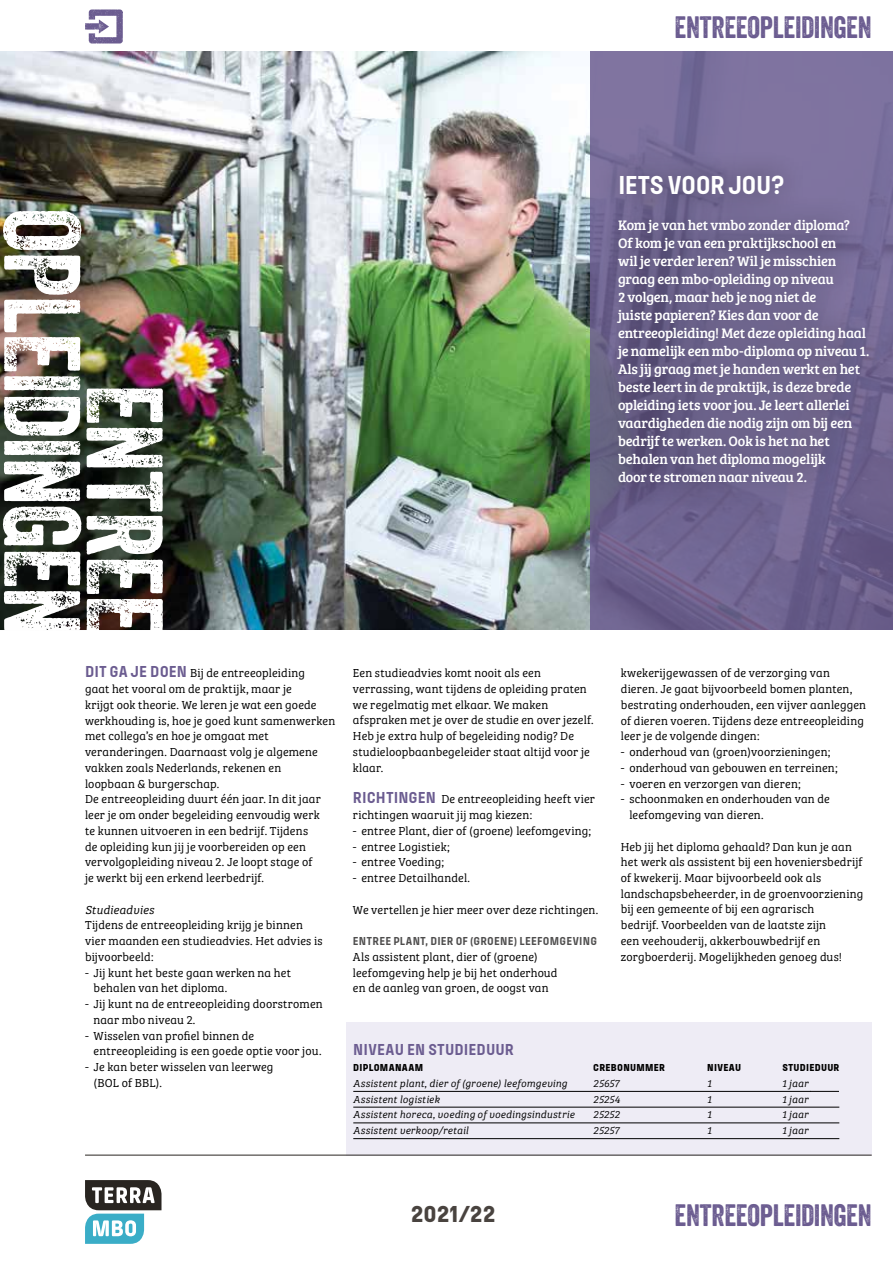
<style>
.page{position:relative;width:893px;height:1263px;background:#fff}
.page>*{position:absolute;margin:0;border:0;box-sizing:border-box;transform-origin:0 0}
.t1{font:105px/82.5px "Veneer Two";letter-spacing:-.02em;color:#fff;text-align:right}
.t2{font:30px "Veneer Two";letter-spacing:-.01em;color:#6b5c90}
.t3{font:700 27px "Pilcrow";letter-spacing:-.02em;color:#fff}
.t4{font:800 24px "Pilcrow";letter-spacing:.005em;color:#49433f}
.t5{font:700 16.5px "Pilcrow";letter-spacing:.005em;color:#6b5c90}
.t6{font:14.25px/18px "Bree Serif";letter-spacing:-.02em;color:#fff}
.t7{font:300 12px/15.8px "Bree Serif";letter-spacing:.015em;color:#000}
.t8{font:700 12px "Pilcrow";letter-spacing:.025em;color:#4e4d4d}
.t9{font:italic 300 12px "Bree Serif";letter-spacing:.01em;color:#000}
.t10{font:italic 300 10.5px "Bree Serif";letter-spacing:.015em;color:#000}
.t11{font:800 10.5px "Pilcrow";letter-spacing:.03em;color:#000}
.s1{font-family:"Pilcrow";font-weight:700;font-size:16.5px;color:#6b5c90}
</style>
<div class="page">
<img style="left:0;top:51px;width:590px;height:578px">
<div style="left:0;top:150px;width:224px;height:542px;background:#000;opacity:.4"></div>
<svg style="left:0;top:630px;width:346px;height:525px"></svg>
<div style="left:346px;top:1022px;width:526px;height:133px;background:#eeecf5"></div>
<svg style="left:85px;top:9px;width:38px;height:35px"></svg>
<svg style="left:590px;top:51px;width:303px;height:578px;background:#736894"></svg>
<div style="left:591px;top:148px;width:301px;height:362px;background:#000;opacity:.5"></div>
<svg style="left:85px;top:1180px;width:76px;height:64px"></svg>
<hr style="left:85px;top:1155px;width:787px;height:1px;background:#292521">
<hr style="left:353px;top:1091px;width:458px;height:1px;background:#000">
<hr style="left:353px;top:1107px;width:486px;height:1px;background:#000">
<hr style="left:353px;top:1122px;width:486px;height:1px;background:#000">
<hr style="left:353px;top:1138px;width:486px;height:1px;background:#000">
<svg style="left:810px;top:1091px;width:29px;height:1px"></svg>
<h2 class="t2" style="left:675px;top:9px;width:199px">ENTREEOPLEIDINGEN</h2>
<h1 class="t1" style="left:166px;top:208px;width:429px;rotate:90deg">ENTREE<br>OPLEIDINGEN</h1>
<p class="t7" style="left:85px;top:665px;width:252px"><span class="s1">DIT GA JE DOEN</span> Bij de entreeopleiding<br>gaat het vooral om de praktijk, maar je<br>krijgt ook theorie. We leren je wat een goede werkhouding is, hoe je goed kunt samenwerken met collega’s en hoe je omgaat met veranderingen. Daarnaast volg je algemene vakken zoals Nederlands, rekenen en<br>loopbaan &amp; burgerschap.<br>De entreeopleiding duurt één jaar. In dit jaar leer je om onder begeleiding eenvoudig werk<br>te kunnen uitvoeren in een bedrijf. Tijdens<br>de opleiding kun jij je voorbereiden op een vervolgopleiding niveau 2. Je loopt stage of<br>je werkt bij een erkend leerbedrijf.</p>
<p class="t9" style="left:85px;top:900px;width:70px">Studieadvies</p>
<p class="t7" style="left:85px;top:917px;width:239px">Tijdens de entreeopleiding krijg je binnen vier maanden een studieadvies. Het advies is bijvoorbeeld:</p>
<p class="t7" style="left:94px;top:964px;width:199px;text-indent:-9px">- Jij kunt het beste gaan werken na het behalen van het diploma.</p>
<p class="t7" style="left:94px;top:995px;width:231px;text-indent:-9px">- Jij kunt na de entreeopleiding doorstromen naar mbo niveau 2.</p>
<p class="t7" style="left:94px;top:1027px;width:229px;text-indent:-9px">- Wisselen van profiel binnen de entreeopleiding is een goede optie voor jou.</p>
<p class="t7" style="left:94px;top:1058px;width:181px;text-indent:-9px">- Je kan beter wisselen van leerweg (BOL of BBL).</p>
<h3 class="t3" style="left:618px;top:171px;width:168px">IETS VOOR JOU?</h3>
<p class="t6" style="left:618px;top:215px;width:253px">Kom je van het vmbo zonder diploma?<br>Of kom je van een praktijkschool en<br>wil je verder leren? Wil je misschien graag een mbo-opleiding op niveau<br>2 volgen, maar heb je nog niet de<br>juiste papieren? Kies dan voor de entreeopleiding! Met deze opleiding haal je namelijk een mbo-diploma op niveau 1.<br>Als jij graag met je handen werkt en het beste leert in de praktijk, is deze brede opleiding iets voor jou. Je leert allerlei vaardigheden die nodig zijn om bij een bedrijf te werken. Ook is het na het behalen van het diploma mogelijk<br>door te stromen naar niveau 2.</p>
<p class="t7" style="left:353px;top:665px;width:242px">Een studieadvies komt nooit als een verrassing, want tijdens de opleiding praten we regelmatig met elkaar. We maken afspraken met je over de studie en over jezelf.<br>Heb je extra hulp of begeleiding nodig? De studieloopbaanbegeleider staat altijd voor je klaar.</p>
<p class="t7" style="left:353px;top:791px;width:244px"><span class="s1">RICHTINGEN</span> De entreeopleiding heeft vier richtingen waaruit jij mag kiezen:</p>
<p class="t7" style="left:353px;top:822px;width:240px">- entree Plant, dier of (groene) leefomgeving;</p>
<p class="t7" style="left:353px;top:838px;width:98px">- entree Logistiek;</p>
<p class="t7" style="left:353px;top:854px;width:93px">- entree Voeding;</p>
<p class="t7" style="left:353px;top:869px;width:119px">- entree Detailhandel.</p>
<p class="t7" style="left:353px;top:901px;width:247px">We vertellen je hier meer over deze richtingen.</p>
<p class="t8" style="left:353px;top:935px;width:246px">ENTREE PLANT, DIER OF (GROENE) LEEFOMGEVING</p>
<p class="t7" style="left:353px;top:948px;width:206px">Als assistent plant, dier of (groene) leefomgeving help je bij het onderhoud en de aanleg van groen, de oogst van</p>
<p class="t7" style="left:621px;top:665px;width:247px">kwekerijgewassen of de verzorging van dieren. Je gaat bijvoorbeeld bomen planten, bestrating onderhouden, een vijver aanleggen of dieren voeren. Tijdens deze entreeopleiding leer je de volgende dingen:</p>
<p class="t7" style="left:621px;top:743px;width:211px">- onderhoud van (groen)voorzieningen;</p>
<p class="t7" style="left:621px;top:759px;width:218px">- onderhoud van gebouwen en terreinen;</p>
<p class="t7" style="left:621px;top:775px;width:181px">- voeren en verzorgen van dieren;</p>
<p class="t7" style="left:629px;top:791px;width:202px;text-indent:-9px">- schoonmaken en onderhouden van de leefomgeving van dieren.</p>
<p class="t7" style="left:621px;top:838px;width:244px">Heb jij het diploma gehaald? Dan kun je aan het werk als assistent bij een hoveniersbedrijf of kwekerij. Maar bijvoorbeeld ook als landschapsbeheerder, in de groenvoorziening bij een gemeente of bij een agrarisch<br>bedrijf. Voorbeelden van de laatste zijn<br>een veehouderij, akkerbouwbedrijf en zorgboerderij. Mogelijkheden genoeg dus!</p>
<h3 class="t5" style="left:353px;top:1041px;width:162px">NIVEAU EN STUDIEDUUR</h3>
<p class="t11" style="left:353px;top:1062px;width:71px">DIPLOMANAAM</p>
<p class="t11" style="left:593px;top:1062px;width:73px">CREBONUMMER</p>
<p class="t11" style="left:707px;top:1062px;width:35px">NIVEAU</p>
<p class="t11" style="left:782px;top:1062px;width:59px">STUDIEDUUR</p>
<p class="t10" style="left:353px;top:1075px;width:215px">Assistent plant, dier of (groene) leefomgeving</p>
<p class="t10" style="left:593px;top:1075px;width:28px">25657</p>
<p class="t10" style="left:707px;top:1075px;width:6px">1</p>
<p class="t10" style="left:782px;top:1075px;width:28px">1 jaar</p>
<p class="t10" style="left:353px;top:1091px;width:88px">Assistent logistiek</p>
<p class="t10" style="left:593px;top:1091px;width:28px">25254</p>
<p class="t10" style="left:707px;top:1091px;width:6px">1</p>
<p class="t10" style="left:782px;top:1091px;width:28px">1 jaar</p>
<p class="t10" style="left:353px;top:1107px;width:223px">Assistent horeca, voeding of voedingsindustrie</p>
<p class="t10" style="left:593px;top:1107px;width:28px">25252</p>
<p class="t10" style="left:707px;top:1107px;width:6px">1</p>
<p class="t10" style="left:782px;top:1107px;width:28px">1 jaar</p>
<p class="t10" style="left:353px;top:1123px;width:117px">Assistent verkoop/retail</p>
<p class="t10" style="left:593px;top:1123px;width:28px">25257</p>
<p class="t10" style="left:707px;top:1123px;width:6px">1</p>
<p class="t10" style="left:782px;top:1123px;width:28px">1 jaar</p>
<h3 class="t4" style="left:411px;top:1201px;width:86px">2021/22</h3>
<h2 class="t2" style="left:675px;top:1197px;width:199px">ENTREEOPLEIDINGEN</h2>
</div>
